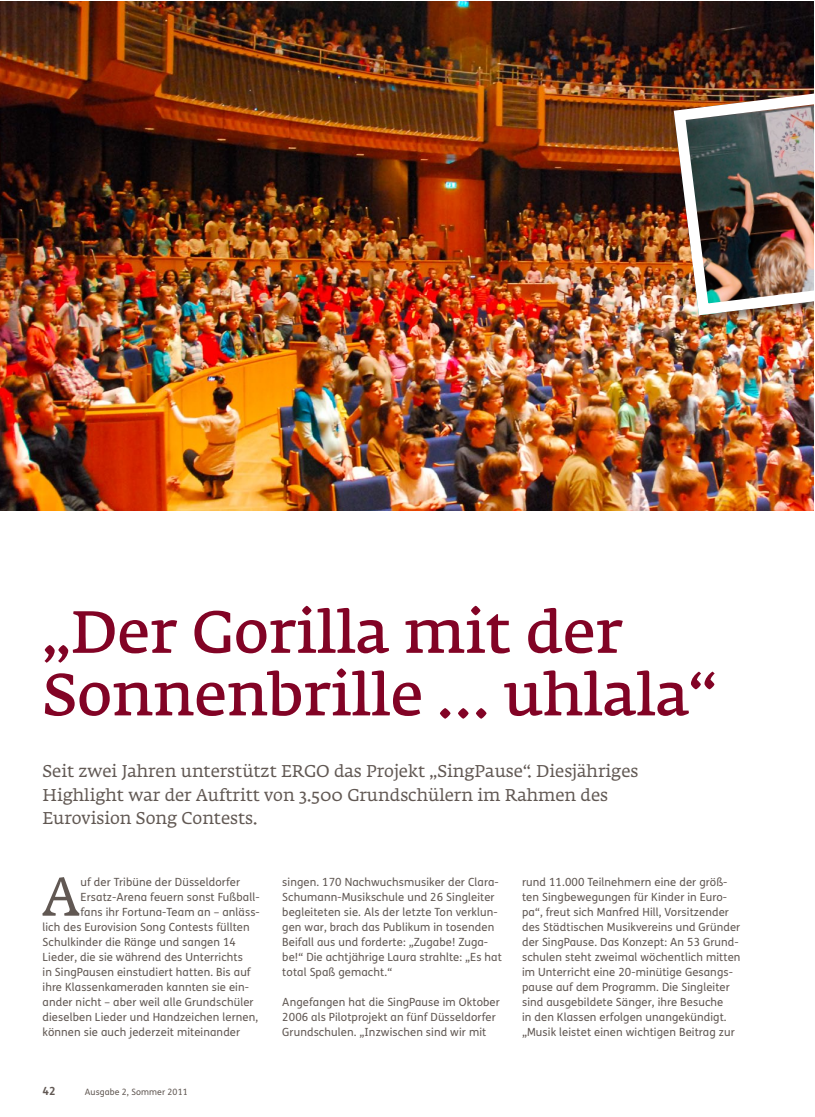
<style>
.page{position:relative;width:815px;height:1117px;background:#fff}
.page>*{position:absolute;margin:0;border:0;box-sizing:border-box;transform-origin:0 0}
.t1{font:58.75px/62.5px "Fedra Serif A Pro Demi";color:#820325}
.t2{font:53.62px "Fedra Serif A Pro";color:#615853}
.t3{font:16.88px/23.8px "Fedra Serif A Pro";color:#615853}
.t4{font:11.25px/15px "FS Me";letter-spacing:.01em;color:#615853}
.t5{font:700 11.25px "FS Me";color:#615853}
.t6{font:8.75px "FS Me";letter-spacing:.01em;color:#615853}
</style>
<div class="page">
<img style="left:0;top:1px;width:814px;height:509px">
<img style="left:668px;top:68px;width:146px;height:253px">
<h1 class="t1" style="left:43px;top:601px;width:675px">„Der Gorilla mit der<br>Sonnenbrille … uhlala“</h1>
<h3 class="t3" style="left:43px;top:758px;width:597px">Seit zwei Jahren unterstützt ERGO das Projekt „SingPause“. Diesjähriges<br>Highlight war der Auftritt von 3.500 Grundschülern im Rahmen des<br>Eurovision Song Contests.</h3>
<h2 class="t2" style="left:43px;top:865px;width:39px">A</h2>
<p class="t4" style="left:81px;top:873px;width:161px">uf der Tribüne der Düsseldorfer</p>
<p class="t4" style="left:81px;top:888px;width:181px">Ersatz-Arena feuern sonst Fußball-</p>
<p class="t4" style="left:81px;top:903px;width:181px">fans ihr Fortuna-Team an – anläss-</p>
<p class="t4" style="left:43px;top:918px;width:209px">lich des Eurovision Song Contests füllten</p>
<p class="t4" style="left:43px;top:933px;width:195px">Schulkinder die Ränge und sangen 14</p>
<p class="t4" style="left:43px;top:948px;width:202px">Lieder, die sie während des Unterrichts</p>
<p class="t4" style="left:43px;top:963px;width:210px">in SingPausen einstudiert hatten. Bis auf</p>
<p class="t4" style="left:43px;top:978px;width:208px">ihre Klassenkameraden kannten sie ein-</p>
<p class="t4" style="left:43px;top:993px;width:213px">ander nicht – aber weil alle Grundschüler</p>
<p class="t4" style="left:43px;top:1008px;width:217px">dieselben Lieder und Handzeichen lernen,</p>
<p class="t4" style="left:43px;top:1023px;width:199px">können sie auch jederzeit miteinander</p>
<p class="t5" style="left:43px;top:1081px;width:15px">42</p>
<p class="t6" style="left:85px;top:1085px;width:105px">Ausgabe 2, Sommer 2011</p>
<p class="t4" style="left:282px;top:873px;width:221px">singen. 170 Nachwuchsmusiker der Clara-Schumann-Musikschule und 26 Singleiter begleiteten sie. Als der letzte Ton verklun&shy;gen war, brach das Publikum in tosenden Beifall aus und forderte: „Zugabe! Zuga&shy;be!“ Die achtjährige Laura strahlte: „Es hat total Spaß gemacht.“</p>
<p class="t4" style="left:282px;top:993px;width:219px">Angefangen hat die SingPause im Oktober<br>2006 als Pilotprojekt an fünf Düsseldorfer<br>Grundschulen. „Inzwischen sind wir mit</p>
<p class="t4" style="left:522px;top:873px;width:220px">rund 11.000 Teilnehmern eine der größ&shy;ten Singbewegungen für Kinder in Euro&shy;pa“, freut sich Manfred Hill, Vorsitzender des Städtischen Musikvereins und Gründer der SingPause. Das Konzept: An 53 Grund&shy;schulen steht zweimal wöchentlich mitten im Unterricht eine 20-minütige Gesangs&shy;pause auf dem Programm. Die Singleiter sind ausgebildete Sänger, ihre Besuche<br>in den Klassen erfolgen unangekündigt. „Musik leistet einen wichtigen Beitrag zur</p>
</div>
